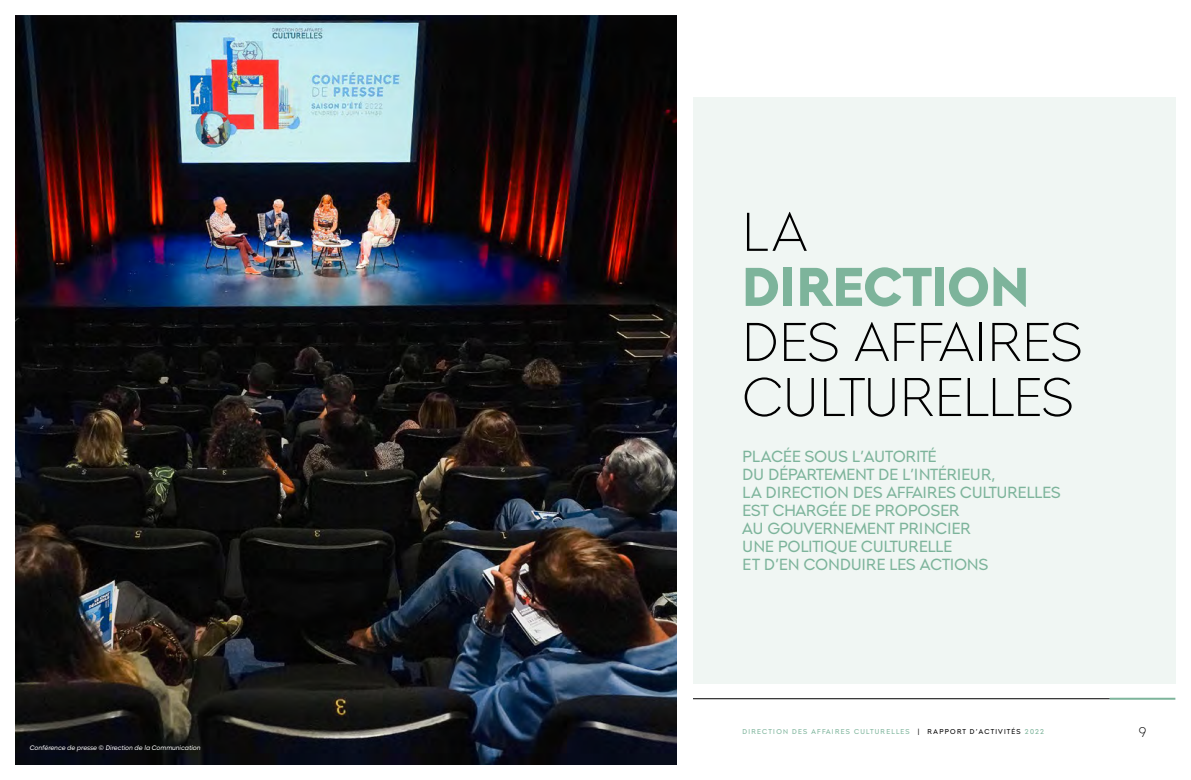
<style>
.page{position:relative;width:1191px;height:780px;background:#fff}
.page>*{position:absolute;margin:0;border:0;box-sizing:border-box;transform-origin:0 0}
.t1{font:200 54px/55px "Morn";color:#000}
.t2{font:700 54px "Morn";color:#7db49b}
.t3{font:16px/18px "Morn";color:#7db49b}
.t4{font:200 14px "Morn";color:#000}
.t5{font:7px "Morn";letter-spacing:.17em;color:#7db49b}
.t6{font:italic 6.5px "Morn";letter-spacing:-.01em;color:#fff}
.s1{color:#000}
</style>
<div class="page">
<div style="left:16px;top:97px;width:1159px;height:586px;background:#f0f6f3"></div>
<hr style="left:676px;top:698px;width:433px;height:1px;background:#000">
<hr style="left:1109px;top:697px;width:66px;height:2px;background:#7db49b">
<div style="left:676px;top:0;width:16px;height:780px;background:#fff"></div>
<img style="left:16px;top:16px;width:660px;height:748px">
<p class="t6" style="left:30px;top:744px;width:172px">Conférence de presse © Direction de la Communication</p>
<h1 class="t1" style="left:742px;top:204px;width:67px">LA</h1>
<h1 class="t2" style="left:742px;top:254px;width:289px">DIRECTION</h1>
<h1 class="t1" style="left:742px;top:314px;width:342px">DES AFFAIRES<br>CULTURELLES</h1>
<p class="t3" style="left:742px;top:447px;width:320px">PLACÉE SOUS L’AUTORITÉ<br>DU DÉPARTEMENT DE L’INTÉRIEUR,<br>LA DIRECTION DES AFFAIRES CULTURELLES<br>EST CHARGÉE DE PROPOSER<br>AU GOUVERNEMENT PRINCIER<br>UNE POLITIQUE CULTURELLE<br>ET D’EN CONDUIRE LES ACTIONS</p>
<p class="t5" style="left:742px;top:727px;width:303px">DIRECTION DES AFFAIRES CULTURELLES <span class="s1">| RAPPORT D’ACTIVITÉS</span> 2022</p>
<p class="t4" style="left:1138px;top:723px;width:10px">9</p>
</div>
